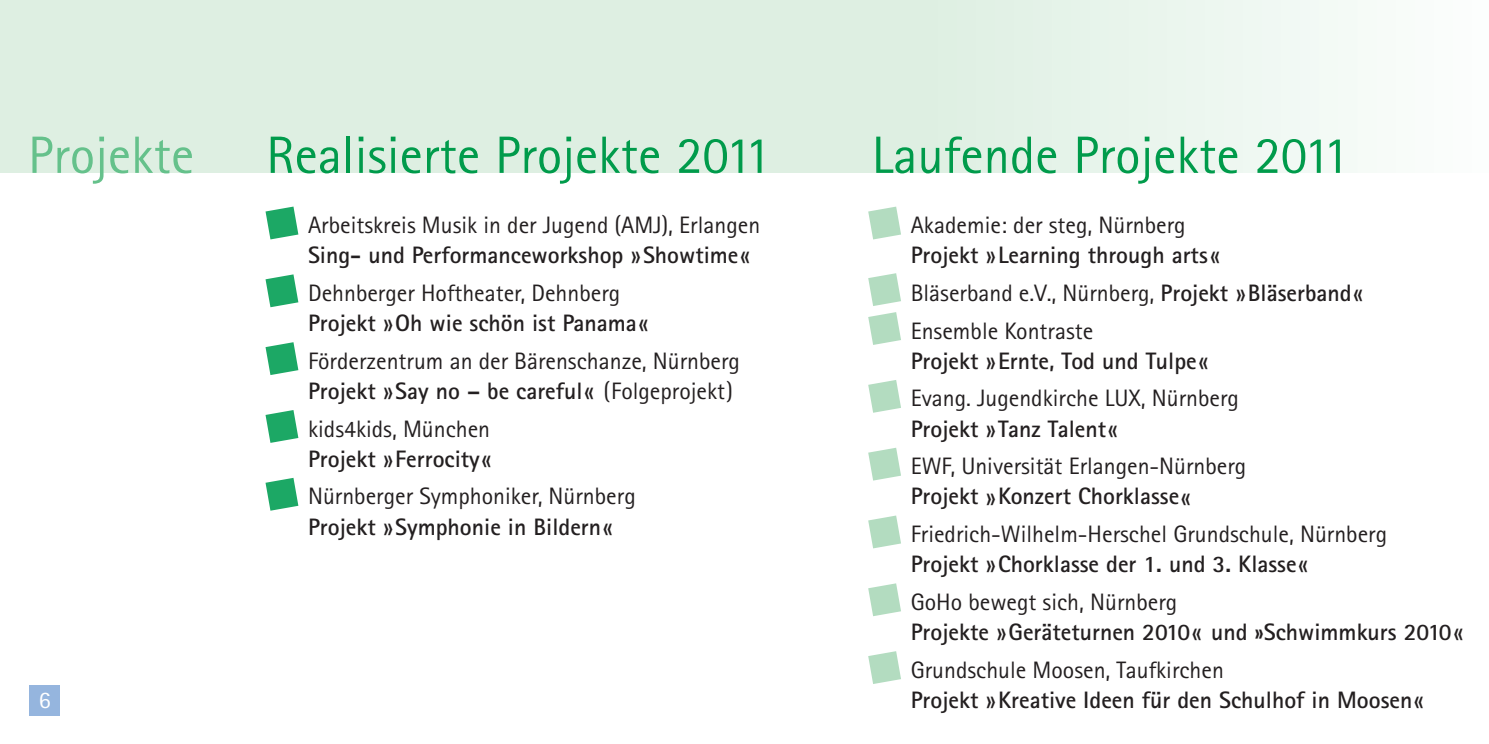
<style>
.page{position:relative;width:1489px;height:744px;background:#fff}
.page>*{position:absolute;margin:0;border:0;box-sizing:border-box;transform-origin:0 0}
.t1{font:52.5px "Rotis Sans Serif";color:#009b4b}
.t2{font:52.5px "Rotis Sans Serif";color:#65c18b}
.t3{font:23.75px/30px "Rotis Sans Serif";color:#231f20}
.t4{font:700 23.75px/37.8px "Rotis Sans Serif";color:#231f20}
.t5{font:23.75px "Rotis Sans Serif";color:#fff}
.s1{font-weight:700}
.s2{font-weight:300;font-size:31.25px}
.s3{font-weight:400}
</style>
<div class="page">
<div style="left:0;top:1px;width:921px;height:172px;background:#deefe2"></div>
<div style="left:922px;top:1px;width:12px;height:172px;background:#deefe2"></div>
<div style="left:941px;top:1px;width:12px;height:172px;background:#dff0e3"></div>
<div style="left:960px;top:1px;width:12px;height:172px;background:#e0f0e4"></div>
<div style="left:979px;top:1px;width:12px;height:172px;background:#e1f1e5"></div>
<div style="left:998px;top:1px;width:12px;height:172px;background:#e2f1e6"></div>
<div style="left:1017px;top:1px;width:12px;height:172px;background:#e3f2e7"></div>
<div style="left:1037px;top:1px;width:11px;height:172px;background:#e4f2e8"></div>
<div style="left:1056px;top:1px;width:11px;height:172px;background:#e5f3e9"></div>
<div style="left:1075px;top:1px;width:11px;height:172px;background:#e6f3ea"></div>
<div style="left:1094px;top:1px;width:11px;height:172px;background:#e7f4eb"></div>
<div style="left:1113px;top:1px;width:11px;height:172px;background:#e8f4eb"></div>
<div style="left:1132px;top:1px;width:11px;height:172px;background:#e9f5ec"></div>
<div style="left:1151px;top:1px;width:11px;height:172px;background:#eaf5ed"></div>
<div style="left:1170px;top:1px;width:12px;height:172px;background:#ebf6ee"></div>
<div style="left:1189px;top:1px;width:12px;height:172px;background:#ecf6ef"></div>
<div style="left:1208px;top:1px;width:12px;height:172px;background:#edf7f0"></div>
<div style="left:1227px;top:1px;width:12px;height:172px;background:#eef7f1"></div>
<div style="left:1246px;top:1px;width:12px;height:172px;background:#eff8f2"></div>
<div style="left:1265px;top:1px;width:12px;height:172px;background:#f0f8f3"></div>
<div style="left:1284px;top:1px;width:12px;height:172px;background:#f1f9f4"></div>
<div style="left:1303px;top:1px;width:12px;height:172px;background:#f2f9f5"></div>
<div style="left:1323px;top:1px;width:11px;height:172px;background:#f3faf5"></div>
<div style="left:1342px;top:1px;width:11px;height:172px;background:#f4faf6"></div>
<div style="left:1361px;top:1px;width:11px;height:172px;background:#f6fbf7"></div>
<div style="left:1380px;top:1px;width:11px;height:172px;background:#f7fbf8"></div>
<div style="left:1399px;top:1px;width:11px;height:172px;background:#f8fcf9"></div>
<div style="left:1418px;top:1px;width:11px;height:172px;background:#f9fcfa"></div>
<div style="left:1437px;top:1px;width:11px;height:172px;background:#fafdfb"></div>
<div style="left:1456px;top:1px;width:11px;height:172px;background:#fbfdfc"></div>
<div style="left:30px;top:685px;width:30px;height:30px;background:#95b5de"></div>
<svg style="left:265px;top:477px;width:33px;height:33px"></svg>
<svg style="left:265px;top:410px;width:33px;height:33px"></svg>
<svg style="left:265px;top:342px;width:33px;height:33px"></svg>
<svg style="left:265px;top:274px;width:33px;height:33px"></svg>
<svg style="left:265px;top:206px;width:33px;height:33px"></svg>
<svg style="left:868px;top:651px;width:33px;height:32px"></svg>
<svg style="left:868px;top:583px;width:33px;height:33px"></svg>
<svg style="left:868px;top:515px;width:33px;height:33px"></svg>
<svg style="left:868px;top:447px;width:33px;height:33px"></svg>
<svg style="left:868px;top:380px;width:33px;height:32px"></svg>
<svg style="left:868px;top:312px;width:33px;height:33px"></svg>
<svg style="left:868px;top:206px;width:33px;height:33px"></svg>
<svg style="left:868px;top:273px;width:33px;height:33px"></svg>
<h1 class="t2" style="left:28px;top:137px;width:168px">Projekte</h1>
<h1 class="t1" style="left:266px;top:137px;width:506px">Realisierte Projekte 2011</h1>
<h1 class="t1" style="left:871px;top:137px;width:479px">Laufende Projekte 2011</h1>
<p class="t5" style="left:39px;top:691px;width:13px">6</p>
<p class="t3" style="left:308px;top:212px;width:453px">Arbeitskreis Musik in der Jugend (AMJ), Erlangen<br><span class="s1">Sing- und Performanceworkshop</span> <span class="s2">»</span><span class="s1">Showtime</span><span class="s2">«</span></p>
<p class="t3" style="left:308px;top:280px;width:342px">Dehnberger Hoftheater, Dehnberg<br><span class="s1">Projekt</span> <span class="s2">»</span><span class="s1">Oh wie schön ist Panama</span><span class="s2">«</span></p>
<p class="t3" style="left:308px;top:348px;width:433px">Förderzentrum an der Bärenschanze, Nürnberg<br><span class="s1">Projekt</span> <span class="s2">»</span><span class="s1">Say no – be careful</span><span class="s2">«</span> (Folgeprojekt)</p>
<p class="t3" style="left:308px;top:416px;width:185px">kids4kids, München<br><span class="s1">Projekt</span> <span class="s2">»</span><span class="s1">Ferrocity</span><span class="s2">«</span></p>
<p class="t3" style="left:308px;top:483px;width:329px">Nürnberger Symphoniker, Nürnberg<br><span class="s1">Projekt</span> <span class="s2">»</span><span class="s1">Symphonie in Bildern</span><span class="s2">«</span></p>
<p class="t4" style="left:910px;top:212px;width:311px;line-height:30px"><span class="s3">Akademie: der steg, Nürnberg<br></span>Projekt <span class="s2">»</span>Learning through arts<span class="s2">«</span></p>
<p class="t3" style="left:910px;top:276px;width:454px;line-height:37.8px">Bläserband e.V., Nürnberg, <span class="s1">Projekt</span> <span class="s2">»</span><span class="s1">Bläserband</span><span class="s2">«<br></span>Ensemble Kontraste</p>
<p class="t3" style="left:910px;top:344px;width:329px;line-height:37.8px"><span class="s1">Projekt</span> <span class="s2">»</span><span class="s1">Ernte, Tod und Tulpe</span><span class="s2">«<br></span>Evang. Jugendkirche LUX, Nürnberg</p>
<p class="t3" style="left:910px;top:412px;width:337px;line-height:37.8px"><span class="s1">Projekt</span> <span class="s2">»</span><span class="s1">Tanz Talent</span><span class="s2">«<br></span>EWF, Universität Erlangen-Nürnberg</p>
<p class="t3" style="left:910px;top:479px;width:478px;line-height:37.8px"><span class="s1">Projekt</span> <span class="s2">»</span><span class="s1">Konzert Chorklasse</span><span class="s2">«<br></span>Friedrich-Wilhelm-Herschel Grundschule, Nürnberg</p>
<p class="t4" style="left:910px;top:547px;width:399px">Projekt <span class="s2">»</span>Chorklasse der 1. und 3. Klasse<span class="s2">«<br></span><span class="s3">GoHo bewegt sich, Nürnberg</span></p>
<p class="t4" style="left:910px;top:615px;width:554px">Projekte <span class="s2">»</span>Geräteturnen 2010<span class="s2">«</span> und »Schwimmkurs 2010<span class="s2">«<br></span><span class="s3">Grundschule Moosen, Taufkirchen</span></p>
<p class="t4" style="left:910px;top:683px;width:515px">Projekt <span class="s2">»</span>Kreative Ideen für den Schulhof in Moosen<span class="s2">«</span></p>
</div>
